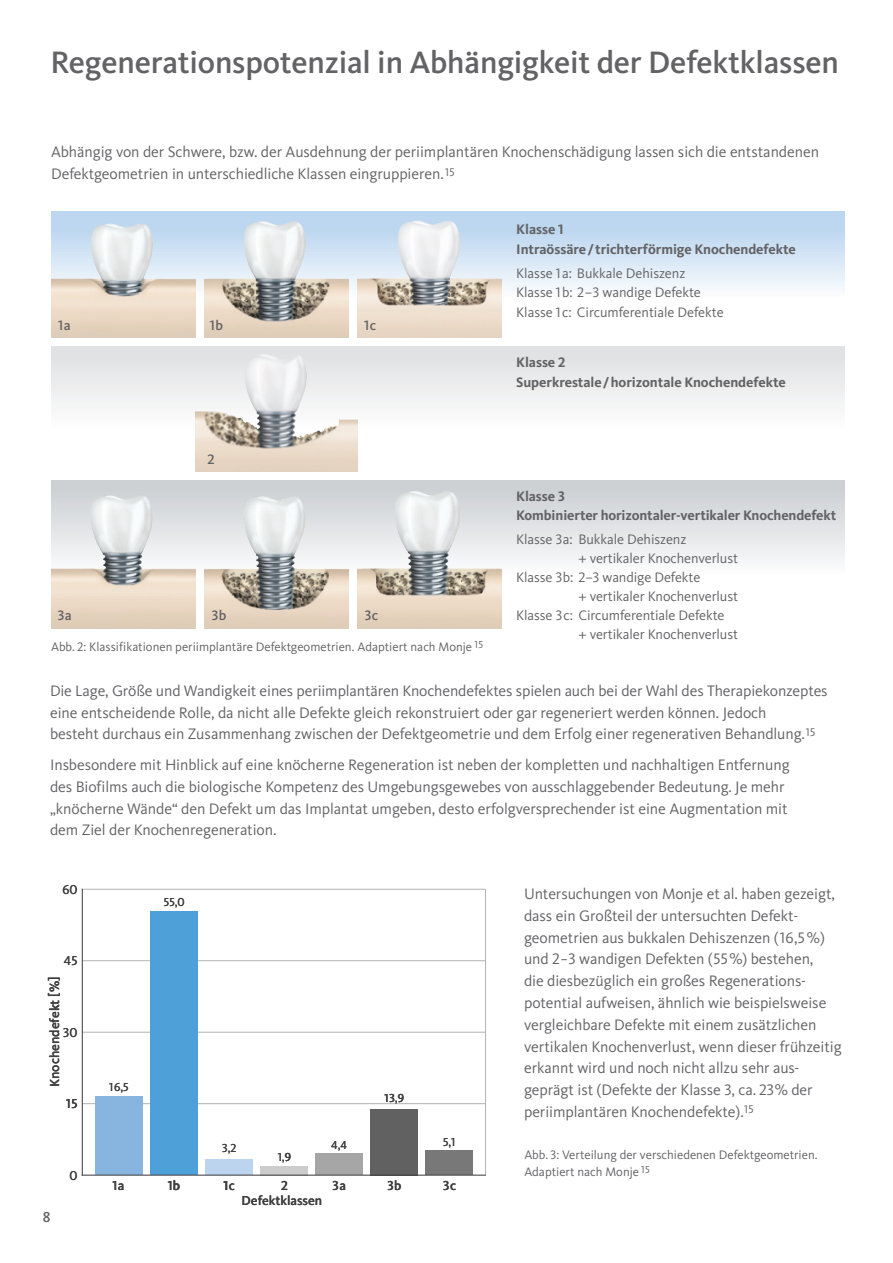
<style>
.page{position:relative;width:893px;height:1263px;background:#fff}
.page>*{position:absolute;margin:0;border:0;box-sizing:border-box;transform-origin:0 0}
.t1{font:500 32.1px "Kievit Pro";letter-spacing:-.005em;color:#636366}
.t2{font:15.75px/21.8px "Kievit OT";letter-spacing:-.005em;color:#636366}
.t3{font:500 15px "Kievit OT";color:#636366}
.t4{font:14.25px/19.5px "Kievit OT";letter-spacing:-.005em;color:#636366}
.t5{font:700 14.25px/19.5px "Kievit Pro";letter-spacing:-.01em;color:#636366}
.t6{font:700 14.25px/19.5px "Kievit OT";letter-spacing:-.005em;color:#636366}
.t7{font:500 14.1px "Kievit OT";letter-spacing:.025em;color:#636366}
.t8{font:500 13.5px "Kievit OT";color:#404040}
.t9{font:13.35px "Kievit OT";color:#404040}
.t10{font:12.75px/16.5px "Kievit Pro";color:#636366}
.t11{font:12px "Kievit OT";color:#404040}
.s1{font-family:"Meta Plus";font-weight:700}
.s2{font-family:"Meta Plus Normal"}
</style>
<div class="page">
<div style="left:51px;top:211px;width:794px;height:42px;background:#bcd7ef"></div>
<div style="left:51px;top:229px;width:794px;height:67px;background:linear-gradient(to bottom,#bcd6ef,#fbfcfd)"></div>
<div style="left:51px;top:346px;width:794px;height:66px;background:#e1e2e4"></div>
<div style="left:51px;top:359px;width:794px;height:69px;background:linear-gradient(to bottom,#e2e3e6,#fdfdfd)"></div>
<div style="left:51px;top:480px;width:794px;height:42px;background:#ced1d4"></div>
<div style="left:51px;top:490px;width:794px;height:84px;background:linear-gradient(to bottom,#cdd0d4,#fbfcfc)"></div>
<img style="left:51px;top:223px;width:145px;height:115px">
<img style="left:204px;top:221px;width:145px;height:117px">
<img style="left:357px;top:220px;width:145px;height:118px">
<img style="left:51px;top:495px;width:145px;height:134px">
<img style="left:204px;top:496px;width:145px;height:133px">
<img style="left:357px;top:491px;width:145px;height:138px">
<img style="left:196px;top:354px;width:121px;height:84px">
<hr style="left:82px;top:1103px;width:403px;height:1px;background:#b3b3b3">
<hr style="left:82px;top:1032px;width:403px;height:1px;background:#b3b3b3">
<hr style="left:82px;top:960px;width:403px;height:1px;background:#b3b3b3">
<hr style="left:82px;top:889px;width:403px;height:1px;background:#b3b3b3">
<div style="left:151px;top:911px;width:47px;height:264px;background:#4da0d8"></div>
<div style="left:206px;top:1159px;width:47px;height:16px;background:#bcd4ee"></div>
<div style="left:261px;top:1166px;width:47px;height:9px;background:#ccc"></div>
<div style="left:316px;top:1154px;width:47px;height:21px;background:#a6a6a6"></div>
<div style="left:371px;top:1109px;width:47px;height:66px;background:#616161"></div>
<div style="left:426px;top:1150px;width:47px;height:25px;background:#787878"></div>
<hr style="left:82px;top:889px;width:1px;height:286px;background:#404040">
<hr style="left:485px;top:889px;width:1px;height:286px;background:#b3b3b3">
<div style="left:96px;top:1096px;width:47px;height:79px;background:#87b5e0"></div>
<hr style="left:82px;top:1174px;width:404px;height:2px;background:#404040">
<h1 class="t1" style="left:50px;top:50px;width:790px">Regenerationspotenzial in Abhängigkeit der Defektklassen</h1>
<p class="t2" style="left:51px;top:142px;width:769px">Abhängig von der Schwere, bzw. der Ausdehnung der periimplantären Knochenschädigung lassen sich die entstandenen<br>Defektgeometrien in unterschiedliche Klassen eingruppieren.<sup>15</sup></p>
<p class="t7" style="left:58px;top:320px;width:14px">1a</p>
<p class="t7" style="left:210px;top:320px;width:15px">1b</p>
<p class="t7" style="left:364px;top:320px;width:13px">1c</p>
<p class="t7" style="left:207px;top:454px;width:9px">2</p>
<p class="t7" style="left:58px;top:610px;width:15px">3a</p>
<p class="t7" style="left:212px;top:610px;width:16px">3b</p>
<p class="t7" style="left:365px;top:610px;width:15px">3c</p>
<p class="t10" style="left:51px;top:639px;width:434px">Abb. 2: Klassifikationen periimplantäre Defektgeometrien. Adaptiert nach Monje <sup>15</sup></p>
<p class="t5" style="left:516px;top:221px;width:281px">Klasse 1<br>Intraössäre/trichterförmige Knochendefekte</p>
<p class="t4" style="left:516px;top:264px;width:209px">Klasse 1a: Bukkale Dehiszenz<br>Klasse 1b: 2–3 wandige Defekte<br>Klasse 1c: Circumferentiale Defekte</p>
<p class="t6" style="left:516px;top:354px;width:271px">Klasse 2<br>Superkrestale/horizontale Knochendefekte</p>
<p class="t5" style="left:516px;top:487px;width:322px">Klasse 3<br>Kombinierter horizontaler-vertikaler Knochendefekt</p>
<p class="t4" style="left:516px;top:531px;width:172px">Klasse 3a: Bukkale Dehiszenz</p>
<p class="t4" style="left:578px;top:550px;width:161px">+ vertikaler Knochenverlust</p>
<p class="t4" style="left:516px;top:569px;width:186px">Klasse 3b: 2–3 wandige Defekte</p>
<p class="t4" style="left:578px;top:588px;width:161px">+ vertikaler Knochenverlust</p>
<p class="t4" style="left:516px;top:607px;width:210px">Klasse 3c: Circumferentiale Defekte</p>
<p class="t4" style="left:578px;top:626px;width:161px">+ vertikaler Knochenverlust</p>
<p class="t2" style="left:50px;top:681px;width:779px">Die Lage, Größe und Wandigkeit eines periimplantären Knochendefektes spielen auch bei der Wahl des Therapiekonzeptes eine entscheidende Rolle, da nicht alle Defekte gleich rekonstruiert oder gar regeneriert werden können. Jedoch<br>besteht durchaus ein Zusammenhang zwischen der Defektgeometrie und dem Erfolg einer regenerativen Behandlung.<sup>15</sup></p>
<p class="t2" style="left:50px;top:755px;width:741px">Insbesondere mit Hinblick auf eine knöcherne Regeneration ist neben der kompletten und nachhaltigen Entfernung des Biofilms auch die biologische Kompetenz des Umgebungsgewebes von ausschlaggebender Bedeutung. Je mehr „knöcherne Wände“ den Defekt um das Implantat umgeben, desto erfolgversprechender ist eine Augmentation mit dem Ziel der Knochenregeneration.</p>
<p class="t9" style="left:62px;top:884px;width:17px">06</p>
<p class="t9" style="left:64px;top:956px;width:15px">45</p>
<p class="t8" style="left:49px;top:1087px;width:112px;rotate:-90deg">ke f ednehconK t [ <span class="s1">%</span> ]</p>
<p class="t9" style="left:63px;top:1027px;width:16px">03</p>
<p class="t9" style="left:66px;top:1098px;width:13px">15</p>
<p class="t3" style="left:43px;top:1211px;width:9px">8</p>
<p class="t9" style="left:69px;top:1170px;width:10px">0</p>
<p class="t11" style="left:164px;top:898px;width:23px">0,55</p>
<p class="t11" style="left:109px;top:1082px;width:21px">5,61</p>
<p class="t11" style="left:222px;top:1143px;width:16px">2,3</p>
<p class="t11" style="left:278px;top:1152px;width:15px">,1 9</p>
<p class="t8" style="left:113px;top:1180px;width:13px">1a</p>
<p class="t8" style="left:168px;top:1180px;width:14px">1b</p>
<p class="t8" style="left:281px;top:1180px;width:8px">2</p>
<p class="t8" style="left:224px;top:1180px;width:13px">1c</p>
<p class="t8" style="left:242px;top:1195px;width:82px">D e f e lktk essa n</p>
<p class="t11" style="left:331px;top:1140px;width:17px">4,4</p>
<p class="t8" style="left:332px;top:1180px;width:15px">a3</p>
<p class="t11" style="left:385px;top:1093px;width:21px">9,31</p>
<p class="t8" style="left:387px;top:1180px;width:15px">b3</p>
<p class="t11" style="left:443px;top:1137px;width:14px">1,5</p>
<p class="t8" style="left:443px;top:1180px;width:14px">c3</p>
<p class="t2" style="left:524px;top:884px;width:319px">Untersuchungen von Monje et al. haben gezeigt, dass ein Großteil der untersuchten Defekt&shy;geometrien aus bukkalen Dehiszenzen (16,5<span class="s2">%</span>) und 2–3 wandigen Defekten (55<span class="s2">%</span>) bestehen,<br>die diesbezüglich ein großes Regenerations&shy;potential aufweisen, ähnlich wie beispielsweise vergleichbare Defekte mit einem zusätzlichen vertikalen Knochenverlust, wenn dieser frühzeitig erkannt wird und noch nicht allzu sehr aus&shy;geprägt ist (Defekte der Klasse 3, ca. 23<span class="s2">%</span> der periimplantären Knochendefekte).<sup>15</sup></p>
<p class="t10" style="left:524px;top:1147px;width:295px">Abb. 3: Verteilung der verschiedenen Defektgeometrien.<br>Adaptiert nach Monje <sup>15</sup></p>
</div>
